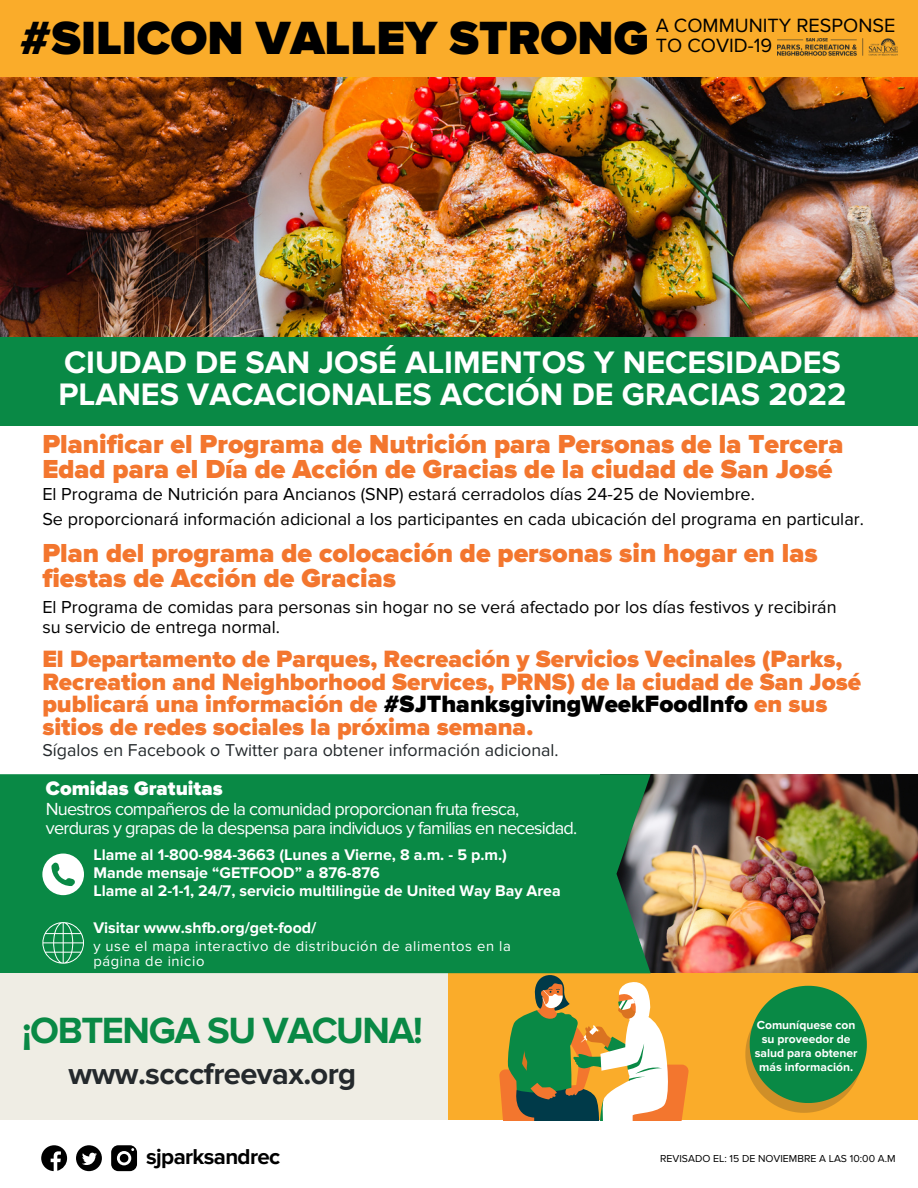
<style>
.page{position:relative;width:918px;height:1188px;background:#fff}
.page>*{position:absolute;margin:0;border:0;box-sizing:border-box;transform-origin:0 0}
.t1{font:900 48.3px "Proxima Nova";color:#000}
.t2{font:700 37.8px "Proxima Nova";letter-spacing:-.04em;color:#098945}
.t3{font:700 32.25px/32.7px "Proxima Nova";color:#fff}
.t4{font:700 30.9px "Proxima Nova";letter-spacing:-.02em;color:#24292c}
.t5{font:900 27px/24.8px "Proxima Nova";color:#f3762e}
.t6{font:900 24.45px/22.5px "Proxima Nova";color:#f3762e}
.t7{font:700 22.35px "Proxima Nova";letter-spacing:-.03em;color:#000}
.t8{font:900 20.25px "Proxima Nova";color:#fff}
.t9{font:19.95px/20.2px "Proxima Nova";color:#000}
.t10{font:18.15px/19.2px "Proxima Nova";letter-spacing:-.045em;color:#fff}
.t11{font:18px/24.5px "Proxima Nova";color:#000}
.t12{font:17.85px "Proxima Nova";color:#24292c}
.t13{font:700 16.05px/18px "Proxima Nova";color:#fff}
.t14{font:14.7px/14.7px "Proxima Nova";letter-spacing:.04em;color:#fff}
.t15{font:700 12px/14.1px "Proxima Nova";color:#fff;text-align:center}
.t16{font:10.5px "Proxima Nova";color:#000}
.s1{color:#000}
</style>
<div class="page">
<img style="left:0;top:77px;width:918px;height:260px">
<div style="left:0;top:0;width:918px;height:77px;background:#faac2a"></div>
<div style="left:0;top:337px;width:918px;height:88px;background:#098945"></div>
<div style="left:0;top:968px;width:454px;height:152px;background:#efede4"></div>
<div style="left:448px;top:968px;width:470px;height:152px;background:#faac2a"></div>
<img style="left:651px;top:775px;width:267px;height:198px">
<div style="left:0;top:774px;width:651px;height:199px;background:#098945"></div>
<svg style="left:745px;top:986px;width:122px;height:127px"></svg>
<svg style="left:499px;top:975px;width:190px;height:145px"></svg>
<img style="left:778px;top:38px;width:119px;height:18px">
<svg style="left:41px;top:1145px;width:26px;height:26px"></svg>
<svg style="left:111px;top:1145px;width:26px;height:26px"></svg>
<svg style="left:76px;top:1145px;width:26px;height:26px"></svg>
<svg style="left:42px;top:854px;width:42px;height:41px"></svg>
<svg style="left:42px;top:922px;width:42px;height:42px;background:#3aa06a"></svg>
<h1 class="t1" style="left:20px;top:9px;width:630px">#SILICON VALLEY STRONG</h1>
<p class="t9" style="left:656px;top:15px;width:241px">A COMMUNITY RESPONSE<br>TO COVID-19</p>
<h3 class="t3" style="left:58px;top:346px;width:790px">CIUDAD DE SAN JOSÉ ALIMENTOS Y NECESIDADES<br>PLANES VACACIONALES ACCIÓN DE GRACIAS 2022</h3>
<h3 class="t5" style="left:42px;top:432px;width:803px">Planificar el Programa de Nutrición para Personas de la Tercera<br>Edad para el Día de Acción de Gracias de la ciudad de San José</h3>
<p class="t11" style="left:42px;top:482px;width:823px">El Programa de Nutrición para Ancianos (SNP) estará cerradolos días 24-25 de Noviembre.<br>Se proporcionará información adicional a los participantes en cada ubicación del programa en particular.</p>
<h3 class="t5" style="left:42px;top:541px;width:777px">Plan del programa de colocación de personas sin hogar en las fiestas de Acción de Gracias</h3>
<p class="t11" style="left:42px;top:597px;width:796px;line-height:20.2px">El Programa de comidas para personas sin hogar no se verá afectado por los días festivos y recibirán su servicio de entrega normal.</p>
<p class="t6" style="left:42px;top:648px;width:820px">El Departamento de Parques, Recreación y Servicios Vecinales (Parks, Recreation and Neighborhood Services, PRNS) de la ciudad de San José publicará una información de <span class="s1">#SJThanksgivingWeekFoodInfo</span> en sus sitios de redes sociales la próxima semana.</p>
<p class="t12" style="left:42px;top:740px;width:518px">Sígalos en Facebook o Twitter para obtener información adicional.</p>
<p class="t8" style="left:46px;top:776px;width:178px">Comidas Gratuitas</p>
<p class="t10" style="left:46px;top:800px;width:533px">Nuestros compañeros de la comunidad proporcionan fruta fresca, verduras y grapas de la despensa para individuos y familias en necesidad.</p>
<p class="t13" style="left:93px;top:846px;width:469px">Llame al 1-800-984-3663 (Lunes a Vierne, 8 a.m. - 5 p.m.)<br>Mande mensaje “GETFOOD” a 876-876<br>Llame al 2-1-1, 24/7, servicio multilingüe de United Way Bay Area</p>
<p class="t13" style="left:93px;top:919px;width:225px">Visitar www.shfb.org/get-food/</p>
<p class="t14" style="left:93px;top:939px;width:419px">y use el mapa interactivo de distribución de alimentos en la página de inicio</p>
<h2 class="t2" style="left:22px;top:1008px;width:402px">¡OBTENGA SU VACUNA!</h2>
<p class="t15" style="left:755px;top:1018px;width:104px">Comuníquese con su proveedor de salud para obtener más información.</p>
<h3 class="t4" style="left:69px;top:1055px;width:289px">www.scccfreevax.org</h3>
<p class="t7" style="left:146px;top:1143px;width:135px">sjparksandrec</p>
<p class="t16" style="left:660px;top:1152px;width:237px">REVISADO EL: 15 DE NOVIEMBRE A LAS 10:00 A.M</p>
</div>
